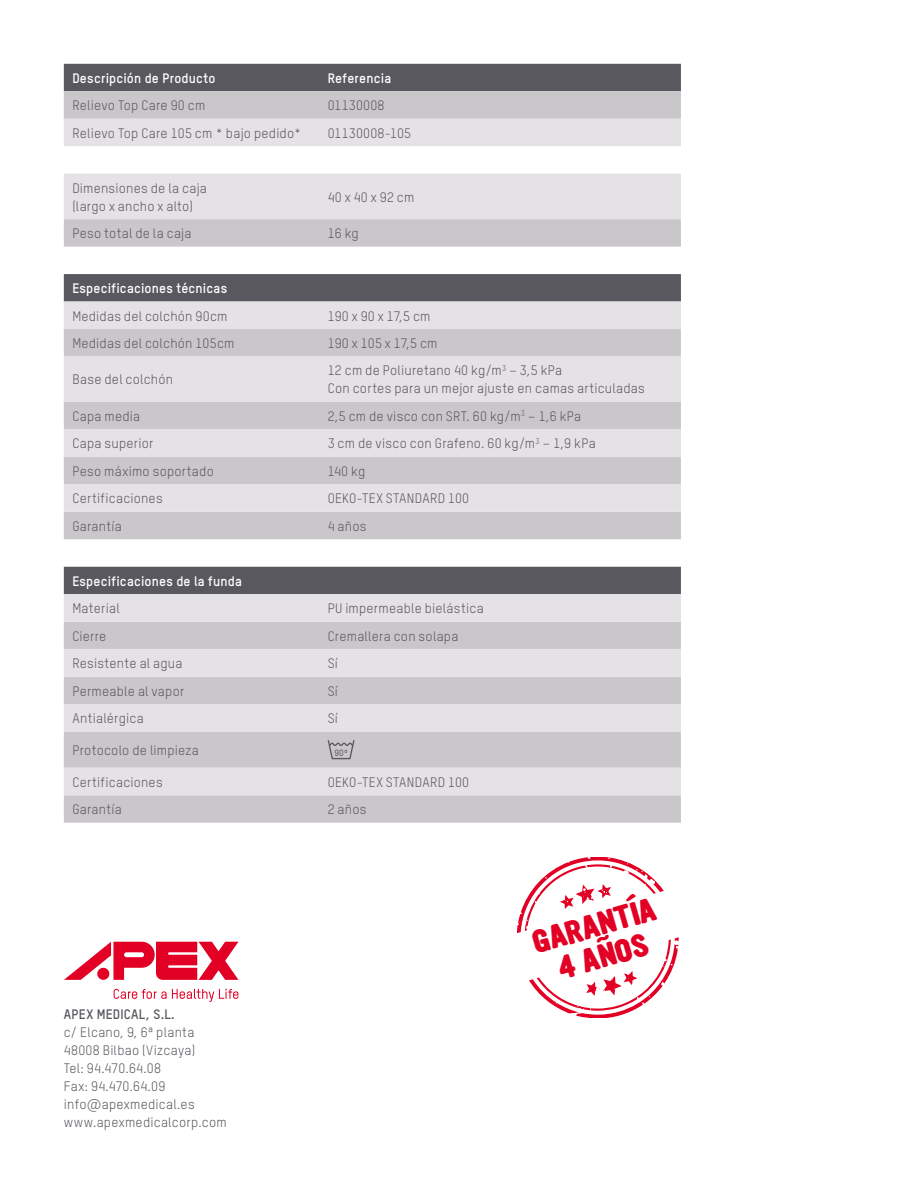
<style>
.page{position:relative;width:915px;height:1191px;background:#fff}
.page>*{position:absolute;margin:0;border:0;box-sizing:border-box;transform-origin:0 0}
.t1{font:800 28.5px "Ultramagnetic";color:#e30025}
.Texto_tabla{font:13.5px "TSTAR";letter-spacing:.015em;color:#5a585f}
.Texto_general{font:13.5px "TSTAR";letter-spacing:.015em;color:#5a585f}
.Texto_cabecera_tabla{font:700 13.5px "TSTAR";letter-spacing:.015em;color:#fff}
.Texto_general-2{font:700 13.5px "TSTAR";letter-spacing:.02em;color:#5a585f}
.t2{font:500 9px "TSTAR";color:#5a585f}
</style>
<div class="page">
<div style="left:64px;top:64px;width:616px;height:27px;background:#5a585f"></div>
<div style="left:64px;top:91px;width:616px;height:731px;background:#cac7ca"></div>
<svg style="left:64px;top:119px;width:616px;height:676px;fill:#e4e2e4"></svg>
<svg style="left:327px;top:740px;width:27px;height:19px"></svg>
<svg style="left:65px;top:941px;width:173px;height:38px"></svg>
<svg style="left:114px;top:988px;width:52px;height:11px"></svg>
<svg style="left:172px;top:988px;width:66px;height:14px"></svg>
<svg style="left:517px;top:857px;width:161px;height:160px"></svg>
<p class="Texto_cabecera_tabla" style="left:72px;top:70px;width:145px">Descripción de Producto</p>
<p class="Texto_cabecera_tabla" style="left:327px;top:70px;width:65px">Referencia</p>
<p class="Texto_tabla" style="left:72px;top:97px;width:134px">Relievo Top Care 90 cm</p>
<p class="Texto_tabla" style="left:327px;top:97px;width:58px">01130008</p>
<p class="Texto_tabla" style="left:72px;top:125px;width:230px">Relievo Top Care 105 cm * bajo pedido*</p>
<p class="Texto_tabla" style="left:327px;top:125px;width:85px">01130008-105</p>
<p class="Texto_tabla" style="left:72px;top:180px;width:136px">Dimensiones de la caja</p>
<p class="Texto_tabla" style="left:72px;top:198px;width:122px">(largo x ancho x alto)</p>
<p class="Texto_tabla" style="left:327px;top:189px;width:88px">40 x 40 x 92 cm</p>
<p class="Texto_tabla" style="left:72px;top:225px;width:121px">Peso total de la caja</p>
<p class="Texto_tabla" style="left:327px;top:225px;width:32px">16 kg</p>
<p class="Texto_cabecera_tabla" style="left:72px;top:280px;width:156px">Especificaciones técnicas</p>
<p class="Texto_tabla" style="left:72px;top:308px;width:156px">Medidas del colchón 90cm</p>
<p class="Texto_tabla" style="left:327px;top:308px;width:104px">190 x 90 x 17,5 cm</p>
<p class="Texto_tabla" style="left:72px;top:335px;width:164px">Medidas del colchón 105cm</p>
<p class="Texto_tabla" style="left:327px;top:335px;width:111px">190 x 105 x 17,5 cm</p>
<p class="Texto_tabla" style="left:72px;top:371px;width:102px">Base del colchón</p>
<p class="Texto_tabla" style="left:327px;top:362px;width:236px">12 cm de Poliuretano 40 kg/m<sup>3</sup> – 3,5 kPa</p>
<p class="Texto_tabla" style="left:327px;top:380px;width:318px">Con cortes para un mejor ajuste en camas articuladas</p>
<p class="Texto_tabla" style="left:72px;top:408px;width:69px">Capa media</p>
<p class="Texto_tabla" style="left:327px;top:408px;width:255px">2,5 cm de visco con SRT. 60 kg/m<sup>3</sup> – 1,6 kPa</p>
<p class="Texto_tabla" style="left:72px;top:435px;width:82px">Capa superior</p>
<p class="Texto_tabla" style="left:327px;top:435px;width:269px">3 cm de visco con Grafeno. 60 kg/m<sup>3</sup> – 1,9 kPa</p>
<p class="Texto_tabla" style="left:72px;top:463px;width:143px">Peso máximo soportado</p>
<p class="Texto_tabla" style="left:327px;top:463px;width:39px">140 kg</p>
<p class="Texto_tabla" style="left:72px;top:490px;width:92px">Certificaciones</p>
<p class="Texto_tabla" style="left:327px;top:490px;width:143px">OEKO-TEX STANDARD 100</p>
<p class="Texto_tabla" style="left:72px;top:518px;width:51px">Garantía</p>
<p class="Texto_tabla" style="left:327px;top:518px;width:40px">4 años</p>
<p class="Texto_cabecera_tabla" style="left:72px;top:572px;width:171px">Especificaciones de la funda</p>
<p class="Texto_tabla" style="left:72px;top:600px;width:49px">Material</p>
<p class="Texto_tabla" style="left:327px;top:600px;width:157px">PU impermeable bielástica</p>
<p class="Texto_tabla" style="left:72px;top:628px;width:36px">Cierre</p>
<p class="Texto_tabla" style="left:327px;top:628px;width:132px">Cremallera con solapa</p>
<p class="Texto_tabla" style="left:72px;top:655px;width:112px">Resistente al agua</p>
<p class="Texto_tabla" style="left:327px;top:655px;width:12px">Sí</p>
<p class="Texto_tabla" style="left:72px;top:682px;width:113px">Permeable al vapor</p>
<p class="Texto_tabla" style="left:327px;top:682px;width:12px">Sí</p>
<p class="Texto_tabla" style="left:72px;top:710px;width:73px">Antialérgica</p>
<p class="Texto_tabla" style="left:327px;top:710px;width:12px">Sí</p>
<p class="Texto_tabla" style="left:72px;top:742px;width:128px">Protocolo de limpieza</p>
<p class="t2" style="left:334px;top:747px;width:15px">90º</p>
<p class="Texto_tabla" style="left:72px;top:774px;width:92px">Certificaciones</p>
<p class="Texto_tabla" style="left:327px;top:774px;width:143px">OEKO-TEX STANDARD 100</p>
<p class="Texto_tabla" style="left:72px;top:801px;width:51px">Garantía</p>
<p class="Texto_tabla" style="left:327px;top:801px;width:40px">2 años</p>
<p class="Texto_general-2" style="left:64px;top:1006px;width:112px">APEX MEDICAL, S.L.</p>
<p class="Texto_general" style="left:64px;top:1024px;width:132px">c/ Elcano, 9, 6ª planta</p>
<p class="Texto_general" style="left:64px;top:1042px;width:133px">48008 Bilbao (Vizcaya)</p>
<p class="Texto_general" style="left:64px;top:1060px;width:99px">Tel: 94.470.64.08</p>
<p class="Texto_general" style="left:64px;top:1078px;width:103px">Fax: 94.470.64.09</p>
<p class="Texto_general" style="left:64px;top:1096px;width:132px">info@apexmedical.es</p>
<p class="Texto_general" style="left:64px;top:1114px;width:164px">www.apexmedicalcorp.com</p>
<p class="t1" style="left:527px;top:923px;width:128px;rotate:-16deg">GARANTÍA</p>
<p class="t1" style="left:552px;top:949px;width:94px;rotate:-16deg">4 AÑOS</p>
</div>
